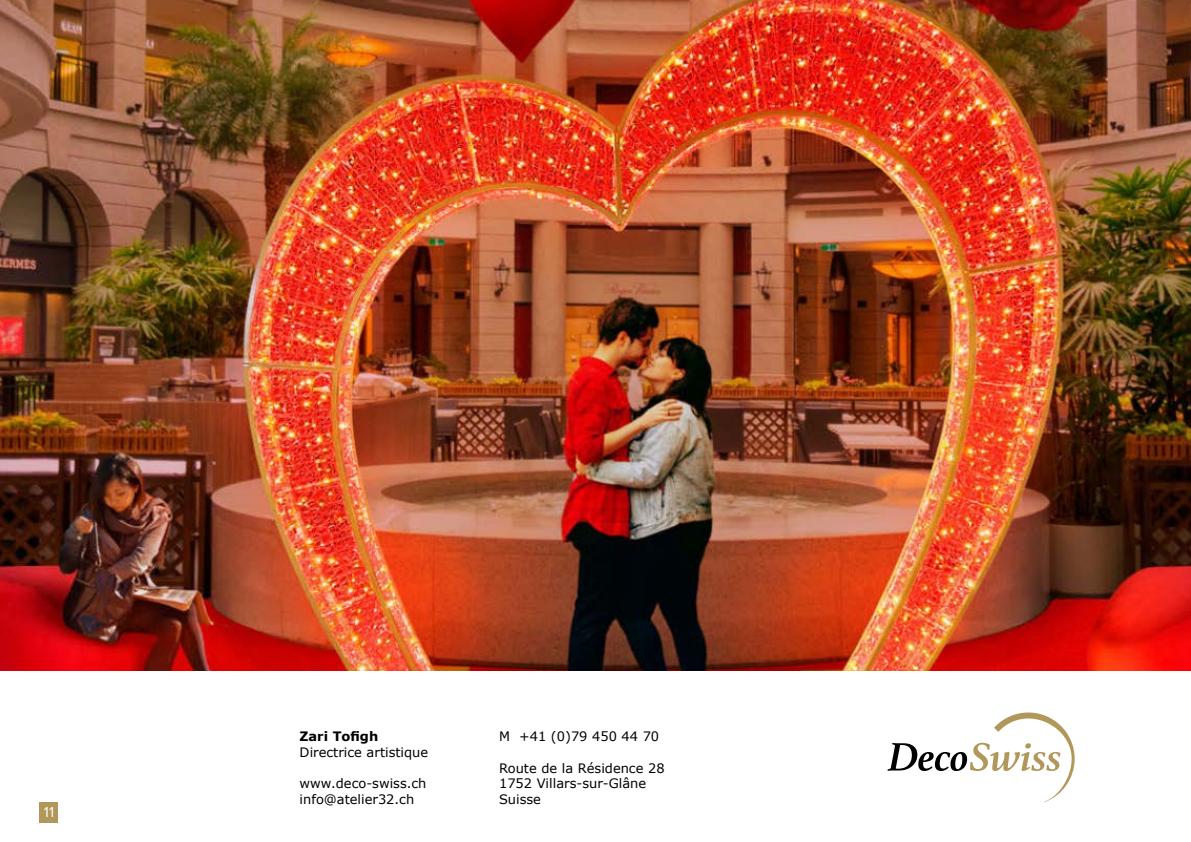
<style>
.page{position:relative;width:1191px;height:842px;background:#fff}
.page>*{position:absolute;margin:0;border:0;box-sizing:border-box;transform-origin:0 0}
.t1{font:15px "Proxima Nova A";color:#fff}
.t2{font:13px/15.6px "Verdana";color:#000}
.t3{font:700 13px "Verdana";color:#000}
</style>
<div class="page">
<div style="left:40px;top:802px;width:18px;height:20px;background:#b19759"></div>
<svg style="left:887px;top:712px;width:187px;height:90px"></svg>
<img style="left:0;top:0;width:1191px;height:670px">
<p class="t1" style="left:44px;top:804px;width:12px">11</p>
<p class="t3" style="left:300px;top:727px;width:80px">Zari Tofigh</p>
<p class="t2" style="left:300px;top:745px;width:130px">Directrice artistique</p>
<p class="t2" style="left:300px;top:776px;width:128px">www.deco-swiss.ch info@atelier32.ch</p>
<p class="t2" style="left:499px;top:729px;width:162px">M +41 (0)79 450 44 70</p>
<p class="t2" style="left:499px;top:760px;width:167px">Route de la Résidence 28<br>1752 Villars-sur-Glâne<br>Suisse</p>
</div>
